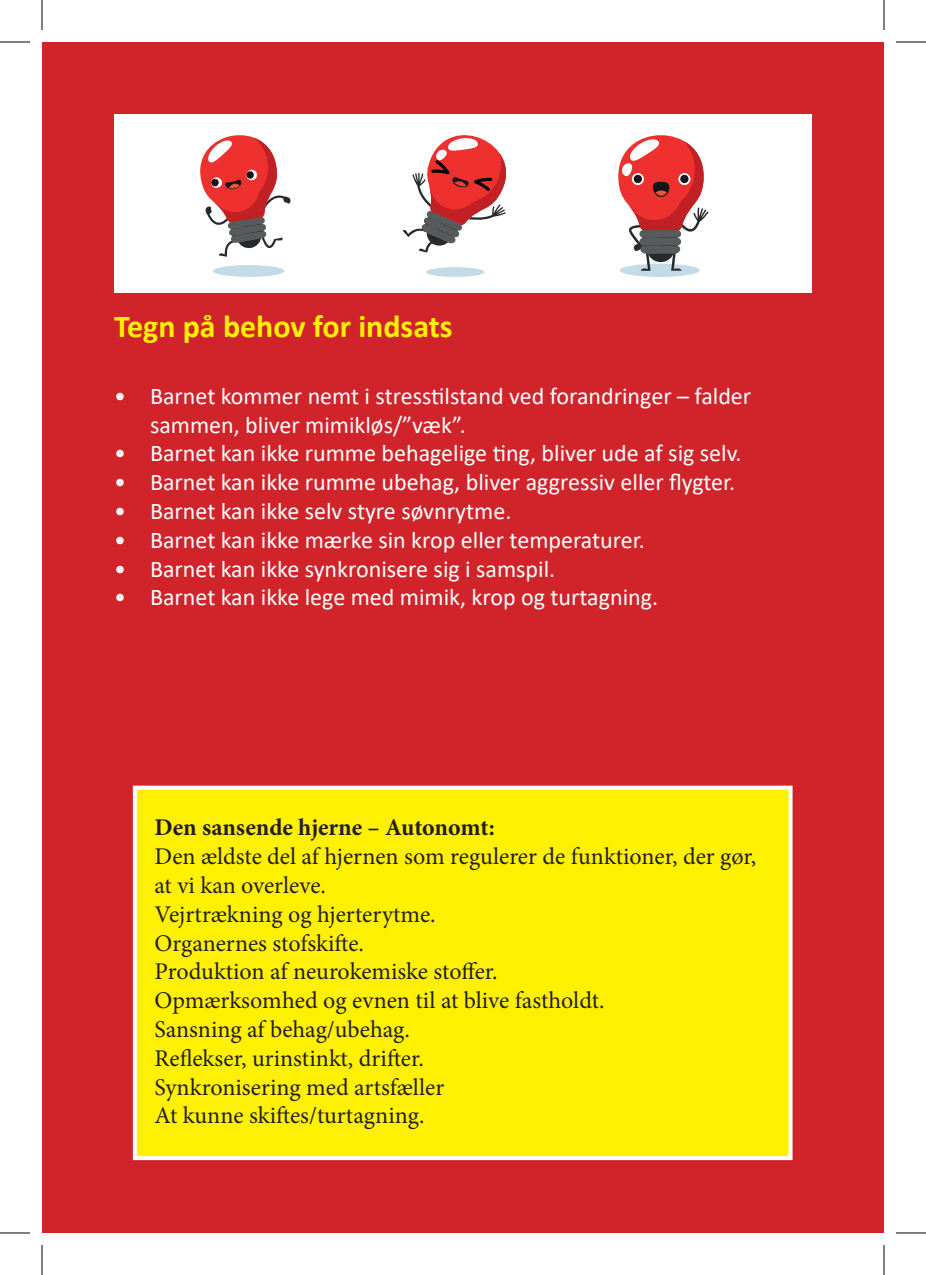
<style>
.page{position:relative;width:926px;height:1275px;background:#fff}
.page>*{position:absolute;margin:0;border:0;box-sizing:border-box;transform-origin:0 0}
.t1{font:700 32px "Calibri";color:#fff101}
.t2{font:24px/28.8px "Calibri";color:#fff}
.t3{font:24px/28.8px "Minion Pro";color:#231f20}
.t4{font:700 24px "Minion Pro";letter-spacing:-.005em;color:#231f20}
</style>
<div class="page">
<div style="left:42px;top:42px;width:842px;height:1191px;background:#d1232a"></div>
<div style="left:133px;top:785px;width:659px;height:375px;background:#fff101;border:4px solid #fff"></div>
<div style="left:114px;top:114px;width:698px;height:178px;background:#fff"></div>
<div style="left:426px;top:267px;width:59px;height:10px;background:#c2dbe7;border-radius:50%"></div>
<svg style="left:402px;top:135px;width:104px;height:117px"></svg>
<div style="left:620px;top:264px;width:80px;height:13px;background:#c2dbe7;border-radius:50%"></div>
<svg style="left:618px;top:135px;width:91px;height:136px"></svg>
<svg style="left:678px;top:173px;width:12px;height:12px"></svg>
<div style="left:680px;top:175px;width:8px;height:8px;background:#18151a;border-radius:50%"></div>
<svg style="left:632px;top:173px;width:12px;height:12px"></svg>
<div style="left:634px;top:175px;width:8px;height:8px;background:#18151a;border-radius:50%"></div>
<div style="left:213px;top:265px;width:72px;height:12px;background:#c2dbe7;border-radius:50%"></div>
<svg style="left:200px;top:135px;width:91px;height:122px"></svg>
<hr style="left:0;top:42px;width:30px;height:1px;background:#000">
<hr style="left:896px;top:42px;width:30px;height:1px;background:#000">
<hr style="left:0;top:1232px;width:30px;height:1px;background:#000">
<hr style="left:896px;top:1232px;width:30px;height:1px;background:#000">
<hr style="left:42px;top:0;width:1px;height:30px;background:#000">
<hr style="left:42px;top:1245px;width:1px;height:30px;background:#000">
<hr style="left:884px;top:0;width:1px;height:30px;background:#000">
<hr style="left:884px;top:1245px;width:1px;height:30px;background:#000">
<p class="t1" style="left:114px;top:303px;width:340px">Tegn på behov for indsats</p>
<p class="t2" style="left:150px;top:381px;width:603px;text-indent:-36px">• Barnet kommer nemt i stresstilstand ved forandringer – falder sammen, bliver mimikløs/”væk”.</p>
<p class="t2" style="left:114px;top:438px;width:629px">• Barnet kan ikke rumme behagelige ting, bliver ude af sig selv.</p>
<p class="t2" style="left:114px;top:467px;width:623px">• Barnet kan ikke rumme ubehag, bliver aggressiv eller flygter.</p>
<p class="t2" style="left:114px;top:496px;width:399px">• Barnet kan ikke selv styre søvnrytme.</p>
<p class="t2" style="left:114px;top:525px;width:532px">• Barnet kan ikke mærke sin krop eller temperaturer.</p>
<p class="t2" style="left:114px;top:553px;width:443px">• Barnet kan ikke synkronisere sig i samspil.</p>
<p class="t2" style="left:114px;top:582px;width:546px">• Barnet kan ikke lege med mimik, krop og turtagning.</p>
<p class="t4" style="left:155px;top:810px;width:342px">Den sansende hjerne – Autonomt:</p>
<p class="t3" style="left:155px;top:842px;width:603px">Den ældste del af hjernen som regulerer de funktioner, der gør, at vi kan overleve.</p>
<p class="t3" style="left:155px;top:899px;width:282px">Vejrtrækning og hjerterytme.</p>
<p class="t3" style="left:155px;top:928px;width:211px">Organernes stofskifte.</p>
<p class="t3" style="left:155px;top:957px;width:345px">Produktion af neurokemiske stoffer.</p>
<p class="t3" style="left:155px;top:986px;width:451px">Opmærksomhed og evnen til at blive fastholdt.</p>
<p class="t3" style="left:155px;top:1015px;width:257px">Sansning af behag/ubehag.</p>
<p class="t3" style="left:155px;top:1043px;width:271px">Reflekser, urinstinkt, drifter.</p>
<p class="t3" style="left:155px;top:1072px;width:291px">Synkronisering med artsfæller</p>
<p class="t3" style="left:155px;top:1101px;width:271px">At kunne skiftes/turtagning.</p>
</div>
